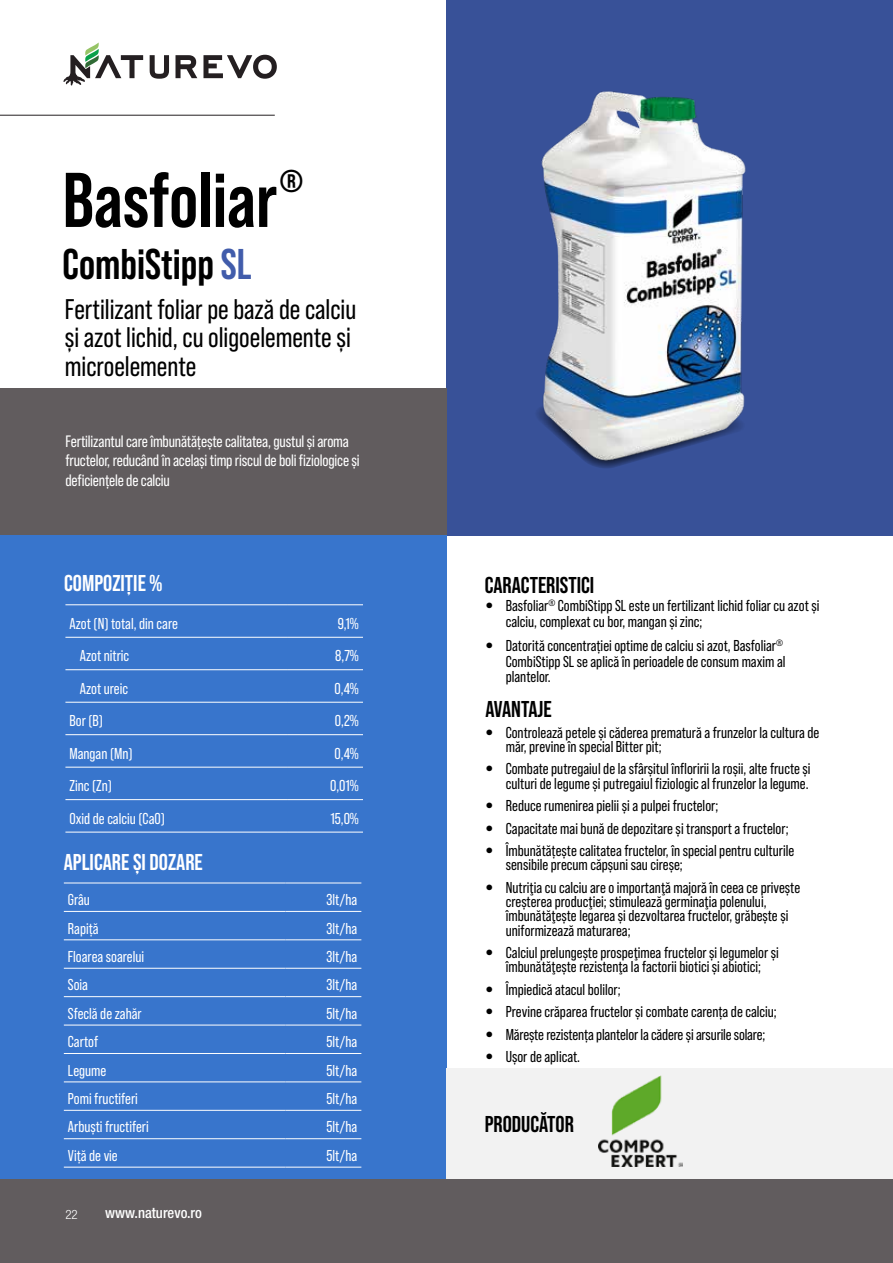
<style>
.page{position:relative;width:893px;height:1263px;background:#fff}
.page>*{position:absolute;margin:0;border:0;box-sizing:border-box;transform-origin:0 0}
.t1{font:700 77.25px "Bebas Neue Pro";color:#000}
.t2{font:700 42.9px "Bebas Neue Pro";color:#000}
.t3{font:700 31.5px "Bebas Neue Pro";color:#000}
.t4{font:28.35px/28.3px "Bebas Neue Pro";color:#000}
.t5{font:700 22.95px "Bebas Neue Pro";color:#000}
.t6{font:700 22.95px "Bebas Neue Pro";color:#fff}
.t7{font:16.5px/19.8px "Bebas Neue Pro";letter-spacing:-.01em;color:#fff}
.t8{font:15.75px/14.2px "Bebas Neue Pro";color:#000}
.t9{font:15.75px "Bebas Neue Pro";color:#fff}
.t10{font:500 condensed 14.7px "Helvetica Neue LT Pro";color:#fff}
.t11{font:300 condensed 12.9px "Helvetica Neue LT Pro";color:#fff}
.s1{color:#415cab}
.s2{font-family:"Helvetica Neue LT Pro";font-weight:500;font-stretch:condensed}
</style>
<div class="page">
<div style="left:0;top:1179px;width:893px;height:84px;background:#615c5e"></div>
<hr style="left:0;top:115px;width:275px;height:1px;background:#241f21">
<svg style="left:150px;top:55px;width:19px;height:24px"></svg>
<svg style="left:175px;top:55px;width:22px;height:23px"></svg>
<svg style="left:203px;top:54px;width:74px;height:25px"></svg>
<svg style="left:63px;top:43px;width:80px;height:42px"></svg>
<div style="left:446px;top:0;width:447px;height:536px;background:#385198"></div>
<div style="left:0;top:389px;width:446px;height:147px;background:#615c5e"></div>
<div style="left:0;top:536px;width:446px;height:643px;background:#3875cc"></div>
<div style="left:446px;top:1068px;width:447px;height:110px;background:#f2f2f2"></div>
<hr style="left:65px;top:604px;width:222px;height:1px;background:#fff">
<hr style="left:287px;top:604px;width:76px;height:1px;background:#fff">
<hr style="left:65px;top:637px;width:222px;height:1px;background:#fff">
<hr style="left:287px;top:637px;width:76px;height:1px;background:#fff">
<hr style="left:65px;top:669px;width:222px;height:1px;background:#fff">
<hr style="left:287px;top:669px;width:76px;height:1px;background:#fff">
<hr style="left:65px;top:702px;width:222px;height:1px;background:#fff">
<hr style="left:287px;top:702px;width:76px;height:1px;background:#fff">
<hr style="left:65px;top:734px;width:222px;height:1px;background:#fff">
<hr style="left:287px;top:734px;width:76px;height:1px;background:#fff">
<hr style="left:65px;top:767px;width:222px;height:1px;background:#fff">
<hr style="left:287px;top:767px;width:76px;height:1px;background:#fff">
<hr style="left:65px;top:799px;width:222px;height:1px;background:#fff">
<hr style="left:287px;top:799px;width:76px;height:1px;background:#fff">
<hr style="left:65px;top:832px;width:222px;height:1px;background:#fff">
<hr style="left:287px;top:832px;width:76px;height:1px;background:#fff">
<img style="left:598px;top:1075px;width:84px;height:91px">
<img style="left:537px;top:91px;width:209px;height:377px">
<hr style="left:64px;top:883px;width:221px;height:1px;background:#fff">
<hr style="left:285px;top:883px;width:76px;height:1px;background:#fff">
<hr style="left:64px;top:911px;width:221px;height:1px;background:#fff">
<hr style="left:285px;top:911px;width:76px;height:1px;background:#fff">
<hr style="left:64px;top:939px;width:221px;height:1px;background:#fff">
<hr style="left:285px;top:939px;width:76px;height:1px;background:#fff">
<hr style="left:64px;top:968px;width:221px;height:1px;background:#fff">
<hr style="left:285px;top:968px;width:76px;height:1px;background:#fff">
<hr style="left:64px;top:996px;width:221px;height:1px;background:#fff">
<hr style="left:285px;top:996px;width:76px;height:1px;background:#fff">
<hr style="left:64px;top:1025px;width:221px;height:1px;background:#fff">
<hr style="left:285px;top:1025px;width:76px;height:1px;background:#fff">
<hr style="left:64px;top:1053px;width:221px;height:1px;background:#fff">
<hr style="left:285px;top:1053px;width:76px;height:1px;background:#fff">
<hr style="left:64px;top:1082px;width:221px;height:1px;background:#fff">
<hr style="left:64px;top:1110px;width:221px;height:1px;background:#fff">
<hr style="left:64px;top:1138px;width:221px;height:1px;background:#fff">
<hr style="left:64px;top:1167px;width:221px;height:1px;background:#fff">
<hr style="left:285px;top:1082px;width:76px;height:1px;background:#fff">
<hr style="left:285px;top:1110px;width:76px;height:1px;background:#fff">
<hr style="left:285px;top:1138px;width:76px;height:1px;background:#fff">
<hr style="left:285px;top:1167px;width:76px;height:1px;background:#fff">
<h3 class="t3" style="left:280px;top:163px;width:25px">®</h3>
<h1 class="t1" style="left:63px;top:156px;width:216px">Basfoliar</h1>
<h2 class="t2" style="left:63px;top:239px;width:190px">CombiStipp <span class="s1">SL</span></h2>
<h3 class="t4" style="left:65px;top:295px;width:293px">Fertilizant foliar pe bază de calciu și azot lichid, cu oligoelemente și microelemente</h3>
<p class="t7" style="left:65px;top:431px;width:296px">Fertilizantul care îmbunătățește calitatea, gustul și aroma fructelor, reducând în același timp riscul de boli fiziologice și deficiențele de calciu</p>
<h3 class="t6" style="left:64px;top:570px;width:100px">COMPOZIȚIE %</h3>
<p class="t9" style="left:69px;top:614px;width:110px">Azot (N) total, din care</p>
<p class="t9" style="left:338px;top:614px;width:23px">9,1%</p>
<p class="t9" style="left:80px;top:647px;width:51px">Azot nitric</p>
<p class="t9" style="left:335px;top:647px;width:25px">8,7%</p>
<p class="t9" style="left:80px;top:679px;width:50px">Azot ureic</p>
<p class="t9" style="left:335px;top:679px;width:26px">0,4%</p>
<p class="t9" style="left:69px;top:712px;width:35px">Bor (B)</p>
<p class="t9" style="left:335px;top:712px;width:25px">0,2%</p>
<p class="t9" style="left:69px;top:744px;width:65px">Mangan (Mn)</p>
<p class="t9" style="left:335px;top:744px;width:26px">0,4%</p>
<p class="t9" style="left:69px;top:777px;width:44px">Zinc (Zn)</p>
<p class="t9" style="left:330px;top:777px;width:30px">0,01%</p>
<p class="t9" style="left:69px;top:809px;width:97px">Oxid de calciu (CaO)</p>
<p class="t9" style="left:330px;top:809px;width:30px">15,0%</p>
<h3 class="t6" style="left:64px;top:849px;width:141px">APLICARE ȘI DOZARE</h3>
<p class="t9" style="left:68px;top:891px;width:24px">Grâu</p>
<p class="t9" style="left:327px;top:891px;width:32px">3lt/ha</p>
<p class="t9" style="left:68px;top:919px;width:32px">Rapiță</p>
<p class="t9" style="left:327px;top:919px;width:32px">3lt/ha</p>
<p class="t9" style="left:68px;top:947px;width:78px">Floarea soarelui</p>
<p class="t9" style="left:327px;top:947px;width:32px">3lt/ha</p>
<p class="t9" style="left:68px;top:976px;width:22px">Soia</p>
<p class="t9" style="left:327px;top:976px;width:32px">3lt/ha</p>
<p class="t9" style="left:68px;top:1004px;width:75px">Sfeclă de zahăr</p>
<p class="t9" style="left:327px;top:1004px;width:32px">5lt/ha</p>
<p class="t9" style="left:68px;top:1033px;width:32px">Cartof</p>
<p class="t9" style="left:327px;top:1033px;width:32px">5lt/ha</p>
<p class="t9" style="left:68px;top:1061px;width:40px">Legume</p>
<p class="t9" style="left:327px;top:1061px;width:32px">5lt/ha</p>
<p class="t9" style="left:68px;top:1090px;width:72px">Pomi fructiferi</p>
<p class="t9" style="left:327px;top:1090px;width:32px">5lt/ha</p>
<p class="t9" style="left:68px;top:1118px;width:82px">Arbuști fructiferi</p>
<p class="t9" style="left:327px;top:1118px;width:32px">5lt/ha</p>
<p class="t9" style="left:68px;top:1146px;width:51px">Viță de vie</p>
<p class="t9" style="left:327px;top:1146px;width:32px">5lt/ha</p>
<p class="t11" style="left:65px;top:1206px;width:14px">22</p>
<p class="t10" style="left:105px;top:1204px;width:98px">www.naturevo.ro</p>
<h3 class="t5" style="left:485px;top:572px;width:111px">CARACTERISTICI</h3>
<p class="t8" style="left:506px;top:598px;width:315px;line-height:15.8px;text-indent:-20px"><span class="s2">•</span> Basfoliar<sup>®</sup> CombiStipp SL este un fertilizant lichid foliar cu azot și calciu, complexat cu bor, mangan și zinc;</p>
<p class="t8" style="left:506px;top:637px;width:281px;line-height:15.8px;text-indent:-20px"><span class="s2">•</span> Datorită concentrației optime de calciu si azot, Basfoliar<sup>®<br></sup>CombiStipp SL se aplică în perioadele de consum maxim al plantelor.</p>
<h3 class="t5" style="left:485px;top:696px;width:68px">AVANTAJE</h3>
<p class="t8" style="left:506px;top:725px;width:315px;text-indent:-20px"><span class="s2">•</span> Controlează petele și căderea prematură a frunzelor la cultura de măr, previne în special Bitter pit;</p>
<p class="t8" style="left:485px;top:762px;width:327px;text-align:right"><span class="s2">•</span> Combate putregaiul de la sfârșitul înfloririi la roșii, alte fructe și culturi de legume și putregaiul fiziologic al frunzelor la legume.</p>
<p class="t8" style="left:485px;top:798px;width:234px"><span class="s2">•</span> Reduce rumenirea pielii și a pulpei fructelor;</p>
<p class="t8" style="left:485px;top:821px;width:305px"><span class="s2">•</span> Capacitate mai bună de depozitare și transport a fructelor;</p>
<p class="t8" style="left:506px;top:843px;width:290px;text-indent:-20px"><span class="s2">•</span> Îmbunătățește calitatea fructelor, în special pentru culturile sensibile precum căpșuni sau cireșe;</p>
<p class="t8" style="left:506px;top:880px;width:296px;text-indent:-20px"><span class="s2">•</span> Nutriţia cu calciu are o importanţă majoră în ceea ce privește creșterea producţiei; stimulează germinaţia polenului, îmbunătăţește legarea și dezvoltarea fructelor, grăbește și uniformizează maturarea;</p>
<p class="t8" style="left:485px;top:945px;width:295px;text-align:center"><span class="s2">•</span> Calciul prelungește prospeţimea fructelor și legumelor și îmbunătăţește rezistenţa la factorii biotici și abiotici;</p>
<p class="t8" style="left:485px;top:982px;width:137px"><span class="s2">•</span> Împiedică atacul bolilor;</p>
<p class="t8" style="left:485px;top:1005px;width:293px"><span class="s2">•</span> Previne crăparea fructelor și combate carența de calciu;</p>
<p class="t8" style="left:485px;top:1027px;width:281px"><span class="s2">•</span> Mărește rezistența plantelor la cădere și arsurile solare;</p>
<p class="t8" style="left:485px;top:1049px;width:96px"><span class="s2">•</span> Ușor de aplicat.</p>
<h3 class="t5" style="left:485px;top:1111px;width:91px">PRODUCĂTOR</h3>
</div>
